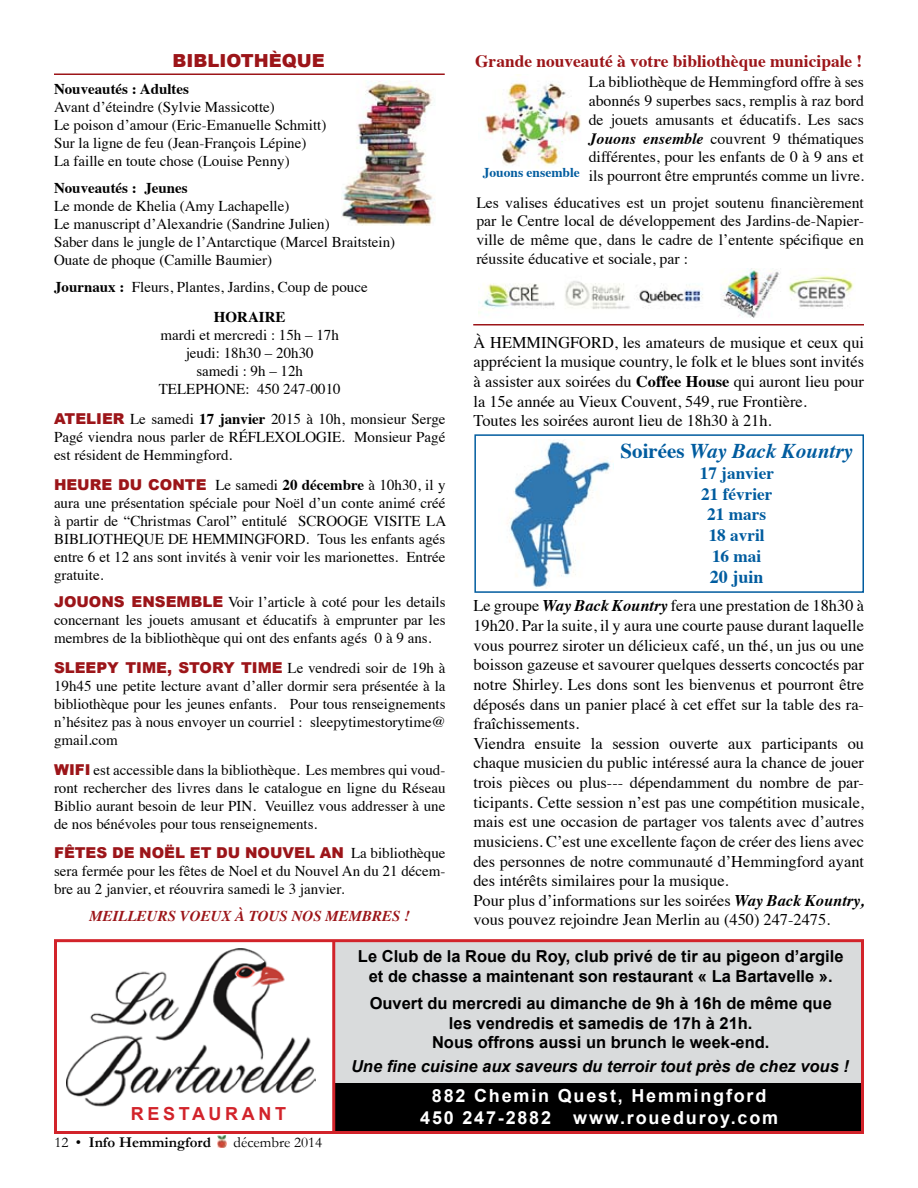
<style>
.page{position:relative;width:918px;height:1188px;background:#fff}
.page>*{position:absolute;margin:0;border:0;box-sizing:border-box;transform-origin:0 0}
.t1{font:italic 700 21px "Times";color:#005c9f}
.t2{font:700 18px/21.6px "Arial";letter-spacing:.1em;color:#fff;text-align:center}
.t3{font:900 18px "Arial";color:#9c1519}
.t4{font:700 18px "Arial";letter-spacing:.2em;color:#d2232a}
.t5{font:700 18px "Times";color:#005c9f}
.t6{font:700 17.4px "Times";color:#9c1519}
.t7{font:700 17.25px/20.7px "Times";color:#005c9f;text-align:center}
.t8{font:700 16.5px/19.8px "Arial";color:#000;text-align:center}
.t9{font:italic 700 16.5px "Arial";color:#000}
.t10{font:16.35px/19.6px "Times";color:#000}
.t11{font:15.75px/18.9px "Times";color:#000;text-align:justify}
.t12{font:15px/18px "Times";color:#000;text-align:justify}
.t13{font:900 15px "Arial";color:#9c1519}
.t14{font:700 15px "Times";color:#000}
.t15{font:italic 700 15px "Times";color:#9c1519}
.t16{font:700 15px "Garamond";color:#000}
.t17{font:15px "Garamond";color:#000}
.t18{font:700 13.5px "Times";color:#005c9f}
.s1{font-weight:700}
.s2{font-family:"Arial";font-weight:900;color:#9c1519}
.s3{font-family:"Times";font-weight:400;color:#000}
.s4{font-weight:700;font-style:italic}
.s5{font-style:normal}
.s6{font-weight:400}
</style>
<div class="page">
<div style="left:474px;top:434px;width:390px;height:159px;border:2px solid #005c9f"></div>
<img style="left:66px;top:948px;width:249px;height:159px">
<img style="left:341px;top:80px;width:94px;height:146px">
<svg style="left:218px;top:1135px;width:9px;height:12px"></svg>
<hr style="left:54px;top:74px;width:391px;height:1px;background:#9c1519">
<div style="left:335px;top:1077px;width:527px;height:55px;background:#000"></div>
<div style="left:334px;top:942px;width:528px;height:141px;background:#d9dbdc"></div>
<hr style="left:332px;top:941px;width:3px;height:192px;background:#d2232a">
<div style="left:54px;top:939px;width:810px;height:195px;border:3px solid #d2232a"></div>
<img style="left:478px;top:268px;width:376px;height:50px">
<img style="left:485px;top:74px;width:96px;height:94px">
<hr style="left:473px;top:324px;width:391px;height:2px;background:#9c1519">
<img style="left:507px;top:440px;width:104px;height:149px">
<p class="t3" style="left:172px;top:48px;width:154px">BIBLIOTHÈQUE</p>
<p class="t14" style="left:54px;top:75px;width:137px">Nouveautés : Adultes</p>
<p class="t12" style="left:54px;top:97px;width:274px;text-align:left">Avant d’éteindre (Sylvie Massicotte)<br>Le poison d’amour (Eric-Emanuelle Schmitt)<br>Sur la ligne de feu (Jean-François Lépine)<br>La faille en toute chose (Louise Penny)</p>
<p class="t14" style="left:54px;top:174px;width:135px">Nouveautés : Jeunes</p>
<p class="t12" style="left:54px;top:196px;width:343px;text-align:left">Le monde de Khelia (Amy Lachapelle)<br>Le manuscript d’Alexandrie (Sandrine Julien)<br>Saber dans le jungle de l’Antarctique (Marcel Braitstein)<br>Ouate de phoque (Camille Baumier)</p>
<p class="t12" style="left:214px;top:271px;width:155px;line-height:30px;text-indent:-160px"><span class="s1">Journaux :</span> Fleurs, Plantes, Jardins, Coup de pouce<br><span class="s1">HORAIRE</span></p>
<p class="t12" style="left:159px;top:325px;width:184px;text-align:center">mardi et mercredi : 15h – 17h jeudi: 18h30 – 20h30<br>samedi : 9h – 12h<br>TELEPHONE: 450 247-0010</p>
<p class="t12" style="left:54px;top:409px;width:393px"><span class="s2">ATELIER</span> Le samedi <span class="s1">17 janvier</span> 2015 à 10h, monsieur Serge Pagé viendra nous parler de RÉFLEXOLOGIE. Monsieur Pagé est résident de Hemmingford.</p>
<p class="t12" style="left:54px;top:475px;width:394px"><span class="s2">HEURE DU CONTE</span> Le samedi <span class="s1">20 décembre</span> à 10h30, il y aura une présentation spéciale pour Noël d’un conte animé créé à partir de “Christmas Carol” entitulé SCROOGE VISITE LA BIBLIOTHEQUE DE HEMMINGFORD. Tous les enfants agés entre 6 et 12 ans sont invités à venir voir les marionettes. Entrée gratuite.</p>
<p class="t12" style="left:54px;top:592px;width:393px"><span class="s2">JOUONS ENSEMBLE</span> Voir l’article à coté pour les details concernant les jouets amusant et éducatifs à emprunter par les membres de la bibliothèque qui ont des enfants agés 0 à 9 ans.</p>
<p class="t13" style="left:54px;top:657px;width:393px">SLEEPY TIME, STORY TIME <span class="s3">Le vendredi soir de 19h à</span></p>
<p class="t12" style="left:54px;top:676px;width:393px">19h45 une petite lecture avant d’aller dormir sera présentée à la bibliothèque pour les jeunes enfants. Pour tous renseignements n’hésitez pas à nous envoyer un courriel : sleepytimestorytime@ gmail.com</p>
<p class="t12" style="left:54px;top:760px;width:393px"><span class="s2">WIFI</span> est accessible dans la bibliothèque. Les membres qui voud&shy;ront rechercher des livres dans le catalogue en ligne du Réseau Biblio aurant besoin de leur PIN. Veuillez vous addresser à une de nos bénévoles pour tous renseignements.</p>
<p class="t13" style="left:54px;top:842px;width:393px">FÊTES DE NOËL ET DU NOUVEL AN <span class="s3">La bibliothèque</span></p>
<p class="t12" style="left:54px;top:861px;width:393px">sera fermée pour les fêtes de Noel et du Nouvel An du 21 décem&shy;bre au 2 janvier, et réouvrira samedi le 3 janvier.</p>
<p class="t15" style="left:89px;top:902px;width:322px">MEILLEURS VOEUX À TOUS NOS MEMBRES !</p>
<p class="t6" style="left:475px;top:45px;width:389px">Grande nouveauté à votre bibliothèque municipale !</p>
<p class="t18" style="left:483px;top:160px;width:99px">Jouons ensemble</p>
<p class="t11" style="left:589px;top:71px;width:277px">La bibliothèque de Hemmingford offre à ses abonnés 9 superbes sacs, remplis à raz bord de jouets amusants et éducatifs. Les sacs <span class="s4">Jouons ensemble</span> couvrent 9 thématiques différentes, pour les enfants de 0 à 9 ans et ils pourront être empruntés comme un livre.</p>
<p class="t11" style="left:476px;top:191px;width:389px">Les valises éducatives est un projet soutenu financièrement par le Centre local de développement des Jardins-de-Napier&shy;ville de même que, dans le cadre de l’entente spécifique en réussite éducative et sociale, par :</p>
<p class="t10" style="left:474px;top:331px;width:392px">À HEMMINGFORD, les amateurs de musique et ceux qui apprécient la musique country, le folk et le blues sont invités à assister aux soirées du <span class="s1">Coffee House</span> qui auront lieu pour la 15e année au Vieux Couvent, 549, rue Frontière.<br>Toutes les soirées auront lieu de 18h30 à 21h.</p>
<h1 class="t1" style="left:621px;top:431px;width:234px"><span class="s5">Soirées</span> Way Back Kountry</h1>
<p class="t7" style="left:700px;top:461px;width:76px">17 janvier<br>21 février<br>21 mars<br>18 avril<br>16 mai</p>
<p class="t5" style="left:710px;top:560px;width:55px">20 juin</p>
<p class="t10" style="left:473px;top:595px;width:392px">Le groupe <span class="s4">Way Back Kountry</span> fera une prestation de 18h30 à 19h20. Par la suite, il y aura une courte pause durant laquelle vous pourrez siroter un délicieux café, un thé, un jus ou une boisson gazeuse et savourer quelques desserts concoctés par notre Shirley. Les dons sont les bienvenus et pourront être déposés dans un panier placé à cet effet sur la table des ra&shy;fraîchissements.<br>Viendra ensuite la session ouverte aux participants ou chaque musicien du public intéressé aura la chance de jouer trois pièces ou plus--- dépendamment du nombre de par&shy;ticipants. Cette session n’est pas une compétition musicale, mais est une occasion de partager vos talents avec d’autres musiciens. C’est une excellente façon de créer des liens avec des personnes de notre communauté d’Hemmingford ayant des intérêts similaires pour la musique.<br>Pour plus d’informations sur les soirées <span class="s4">Way Back Kountry, </span>vous pouvez rejoindre Jean Merlin au (450) 247-2475.</p>
<p class="t4" style="left:131px;top:1102px;width:157px">RESTAURANT</p>
<p class="t16" style="left:54px;top:1133px;width:158px"><span class="s6">12 •</span> Info Hemmingford</p>
<p class="t17" style="left:234px;top:1133px;width:90px">décembre 2014</p>
<p class="t8" style="left:358px;top:947px;width:487px">Le Club de la Roue du Roy, club privé de tir au pigeon d’argile et de chasse a maintenant son restaurant « La Bartavelle ».</p>
<p class="t8" style="left:370px;top:994px;width:464px">Ouvert du mercredi au dimanche de 9h à 16h de même que les vendredis et samedis de 17h à 21h.<br>Nous offrons aussi un brunch le week-end.</p>
<p class="t9" style="left:351px;top:1056px;width:499px">Une fine cuisine aux saveurs du terroir tout près de chez vous !</p>
<p class="t2" style="left:420px;top:1086px;width:359px">882 Chemin Quest, Hemmingford<br>450 247-2882 www.roueduroy.com</p>
</div>
